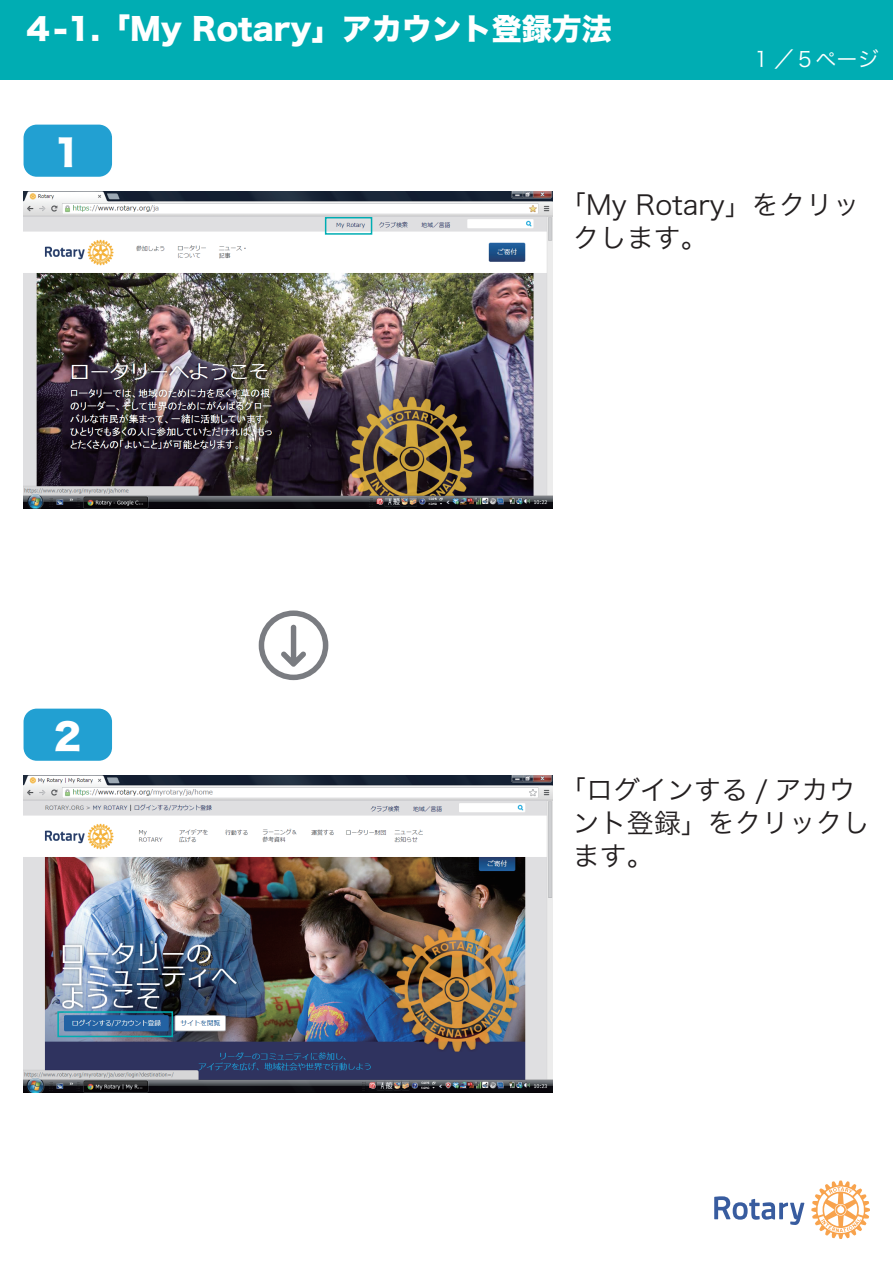
<style>
.page{position:relative;width:893px;height:1263px;background:#fff}
.page>*{position:absolute;margin:0;border:0;box-sizing:border-box;transform-origin:0 0}
.t1{font:35.7px "Hira Kaku Std W8";color:#fff}
.t2{font:30px "Hira Kaku Std W8";color:#fff}
.t3{font:27px/33px "Hira Kaku Pro N W3";color:#231f20}
.t4{font:21px "Hira Kaku Pro N W3";color:#fff}
</style>
<div class="page">
<div style="left:0;top:0;width:893px;height:80px;background:#00adb3"></div>
<svg style="left:714px;top:1196px;width:90px;height:29px"></svg>
<svg style="left:811px;top:1180px;width:59px;height:59px"></svg>
<div style="left:24px;top:125px;width:88px;height:52px;background:#22a0d2;border-radius:13px"></div>
<div style="left:24px;top:709px;width:88px;height:52px;background:#22a0d2;border-radius:13px"></div>
<img style="left:24px;top:192px;width:528px;height:317px">
<div style="left:325px;top:217px;width:47px;height:18px;border:2px solid #00adb3"></div>
<img style="left:24px;top:776px;width:528px;height:317px">
<div style="left:57px;top:1011px;width:116px;height:26px;border:2px solid #00adb3"></div>
<svg style="left:259px;top:610px;width:69px;height:70px"></svg>
<p class="t2" style="left:24px;top:12px;width:590px">４-1.「My Rotary」アカウント登録方法</p>
<h1 class="t1" style="left:54px;top:132px;width:29px">1</h1>
<p class="t4" style="left:754px;top:41px;width:126px">1 ／５ページ</p>
<h1 class="t1" style="left:54px;top:716px;width:29px">2</h1>
<p class="t3" style="left:573px;top:186px;width:289px;text-indent:-14px">「My Rotary」をクリックします。</p>
<p class="t3" style="left:573px;top:771px;width:299px;text-indent:-14px">「ログインする / アカウント登録」をクリックします。</p>
</div>
